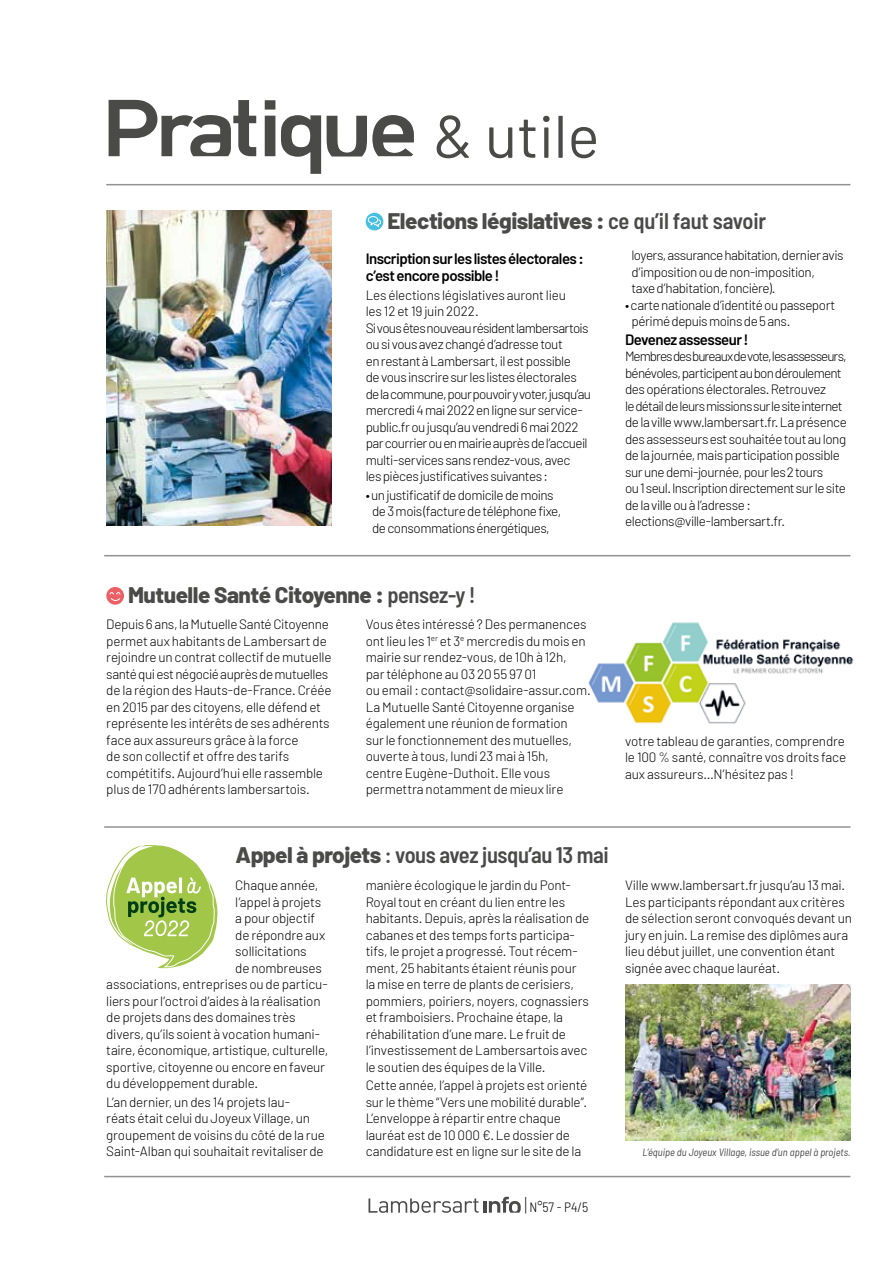
<style>
.page{position:relative;width:893px;height:1263px;background:#fff}
.page>*{position:absolute;margin:0;border:0;box-sizing:border-box;transform-origin:0 0}
.t1{font:700 87px "DINCUT";letter-spacing:-.055em;color:#4a4a49}
.t2{font:800 22.5px "Barlow";letter-spacing:-.02em;color:#4a4a49}
.t3{font:600 semi-condensed 22.5px "Barlow";letter-spacing:-.02em;color:#4a4a49}
.t4{font:600 15px/16.5px "Barlow";letter-spacing:-.04em;color:#000}
.t5{font:300 13.5px/16.5px "Barlow";letter-spacing:-.02em;color:#000}
.t6{font:300 13.5px/16.5px "Barlow";letter-spacing:-.04em;color:#000}
.t7{font:300 semi-condensed 13.5px "Barlow";color:#000}
.t8{font:italic semi-condensed 10.5px "Barlow";color:#4a4a49}
.s1{font-family:"Barlow";font-weight:400;font-size:60px}
.s2{font-weight:600;font-stretch:semi-condensed}
.s3{font-weight:800;font-stretch:normal}
.s4{font-size:19.5px}
</style>
<div class="page">
<img style="left:588px;top:622px;width:266px;height:102px">
<svg style="left:106px;top:845px;width:112px;height:124px"></svg>
<img style="left:625px;top:984px;width:225px;height:157px">
<hr style="left:106px;top:184px;width:744px;height:1px;background:#929292">
<img style="left:106px;top:211px;width:226px;height:315px">
<svg style="left:368px;top:1197px;width:153px;height:16px"></svg>
<hr style="left:104px;top:1176px;width:746px;height:1px;background:#929292">
<hr style="left:104px;top:555px;width:746px;height:1px;background:#929292">
<hr style="left:104px;top:826px;width:746px;height:2px;background:#929292">
<div style="left:366px;top:213px;width:17px;height:17px;background:#46bfe0;border-radius:50%"></div>
<svg style="left:368px;top:216px;width:13px;height:12px"></svg>
<div style="left:106px;top:587px;width:18px;height:18px;background:#ec5f65;border-radius:50%"></div>
<svg style="left:109px;top:592px;width:12px;height:9px"></svg>
<h1 class="t1" style="left:102px;top:69px;width:499px">Pratique <span class="s1">&amp; utile</span></h1>
<h2 class="t2" style="left:387px;top:207px;width:380px">Elections législatives : <span class="s2">ce qu’il faut savoir</span></h2>
<p class="t4" style="left:366px;top:251px;width:220px">Inscription sur les listes électorales : c’est encore possible !</p>
<p class="t5" style="left:366px;top:286px;width:227px">Les élections législatives auront lieu<br>les 12 et 19 juin 2022.<br>Si vous êtes nouveau résident lambersartois ou si vous avez changé d’adresse tout<br>en restant à Lambersart, il est possible<br>de vous inscrire sur les listes électorales de la commune, pour pouvoir y voter, jusqu’au mercredi 4 mai 2022 en ligne sur service&shy;public.fr ou jusqu’au vendredi 6 mai 2022 par courrier ou en mairie auprès de l’accueil multi-services sans rendez-vous, avec<br>les pièces justificatives suivantes :</p>
<p class="t5" style="left:366px;top:486px;width:197px;text-align:center">• un justificatif de domicile de moins de 3 mois (facture de téléphone fixe, de consommations énergétiques,</p>
<p class="t5" style="left:631px;top:247px;width:214px">loyers, assurance habitation, dernier avis d’imposition ou de non-imposition,<br>taxe d’habitation, foncière).</p>
<p class="t5" style="left:631px;top:296px;width:205px;text-indent:-6px">• carte nationale d’identité ou passeport périmé depuis moins de 5 ans.</p>
<p class="t4" style="left:625px;top:331px;width:125px">Devenez assesseur !</p>
<p class="t6" style="left:625px;top:348px;width:223px">Membres des bureaux de vote, les assesseurs, bénévoles, participent au bon déroulement des opérations électorales. Retrouvez<br>le détail de leurs missions sur le site internet de la ville www.lambersart.fr. La présence des assesseurs est souhaitée tout au long de la journée, mais participation possible sur une demi-journée, pour les 2 tours<br>ou 1 seul. Inscription directement sur le site de la ville ou à l’adresse : elections@ville-lambersart.fr.</p>
<h2 class="t2" style="left:128px;top:581px;width:349px">Mutuelle Santé Citoyenne : <span class="s2">pensez-y !</span></h2>
<p class="t5" style="left:106px;top:616px;width:227px">Depuis 6 ans, la Mutuelle Santé Citoyenne permet aux habitants de Lambersart de rejoindre un contrat collectif de mutuelle santé qui est négocié auprès de mutuelles de la région des Hauts-de-France. Créée en 2015 par des citoyens, elle défend et représente les intérêts de ses adhérents face aux assureurs grâce à la force<br>de son collectif et offre des tarifs compétitifs. Aujourd’hui elle rassemble plus de 170 adhérents lambersartois.</p>
<p class="t5" style="left:366px;top:616px;width:227px">Vous êtes intéressé ? Des permanences ont lieu les 1<sup>er</sup> et 3<sup>e</sup> mercredis du mois en mairie sur rendez-vous, de 10h à 12h,<br>par téléphone au 03 20 55 97 01<br>ou email : contact@solidaire-assur.com.<br>La Mutuelle Santé Citoyenne organise également une réunion de formation<br>sur le fonctionnement des mutuelles, ouverte à tous, lundi 23 mai à 15h,<br>centre Eugène-Duthoit. Elle vous permettra notamment de mieux lire</p>
<p class="t5" style="left:625px;top:732px;width:223px;text-align:justify">votre tableau de garanties, comprendre le 100 % santé, connaître vos droits face aux assureurs…N’hésitez pas !</p>
<h2 class="t3" style="left:236px;top:839px;width:375px"><span class="s3">Appel à projets</span> : vous avez jusqu’au 13 mai</h2>
<p class="t5" style="left:235px;top:877px;width:85px">Chaque année,</p>
<p class="t5" style="left:235px;top:893px;width:87px">l’appel à projets</p>
<p class="t5" style="left:235px;top:910px;width:81px">a pour objectif</p>
<p class="t5" style="left:235px;top:926px;width:91px">de répondre aux</p>
<p class="t5" style="left:235px;top:943px;width:73px">sollicitations</p>
<p class="t5" style="left:235px;top:959px;width:88px">de nombreuses</p>
<p class="t5" style="left:106px;top:976px;width:223px">associations, entreprises ou de particu-</p>
<p class="t5" style="left:106px;top:992px;width:216px">liers pour l’octroi d’aides à la réalisation</p>
<p class="t5" style="left:106px;top:1009px;width:191px">de projets dans des domaines très</p>
<p class="t5" style="left:106px;top:1025px;width:215px">divers, qu’ils soient à vocation humani-</p>
<p class="t5" style="left:106px;top:1042px;width:224px">taire, économique, artistique, culturelle,</p>
<p class="t5" style="left:106px;top:1058px;width:220px">sportive, citoyenne ou encore en faveur</p>
<p class="t5" style="left:106px;top:1075px;width:153px">du développement durable.</p>
<p class="t5" style="left:106px;top:1093px;width:220px">L’an dernier, un des 14 projets lau-<br>réats était celui du Joyeux Village, un groupement de voisins du côté de la rue Saint-Alban qui souhaitait revitaliser de</p>
<p class="t5" style="left:366px;top:877px;width:225px">manière écologique le jardin du Pont-Royal tout en créant du lien entre les habitants. Depuis, après la réalisation de cabanes et des temps forts participa&shy;tifs, le projet a progressé. Tout récem&shy;ment, 25 habitants étaient réunis pour la mise en terre de plants de cerisiers, pommiers, poiriers, noyers, cognassiers et framboisiers. Prochaine étape, la réhabilitation d’une mare. Le fruit de l’investissement de Lambersartois avec le soutien des équipes de la Ville.</p>
<p class="t5" style="left:366px;top:1077px;width:223px">Cette année, l’appel à projets est orienté sur le thème “Vers une mobilité durable”.<br>L’enveloppe à répartir entre chaque lauréat est de 10 000 €. Le dossier de candidature est en ligne sur le site de la</p>
<p class="t7" style="left:525px;top:1198px;width:65px"><span class="s4">|</span> N°57 - P4/5</p>
<p class="t5" style="left:625px;top:877px;width:228px">Ville www.lambersart.fr jusqu’au 13 mai.<br>Les participants répondant aux critères de sélection seront convoqués devant un jury en juin. La remise des diplômes aura lieu début juillet, une convention étant signée avec chaque lauréat.</p>
<p class="t8" style="left:642px;top:1144px;width:209px">L’équipe du Joyeux Village, issue d’un appel à projets.</p>
</div>
